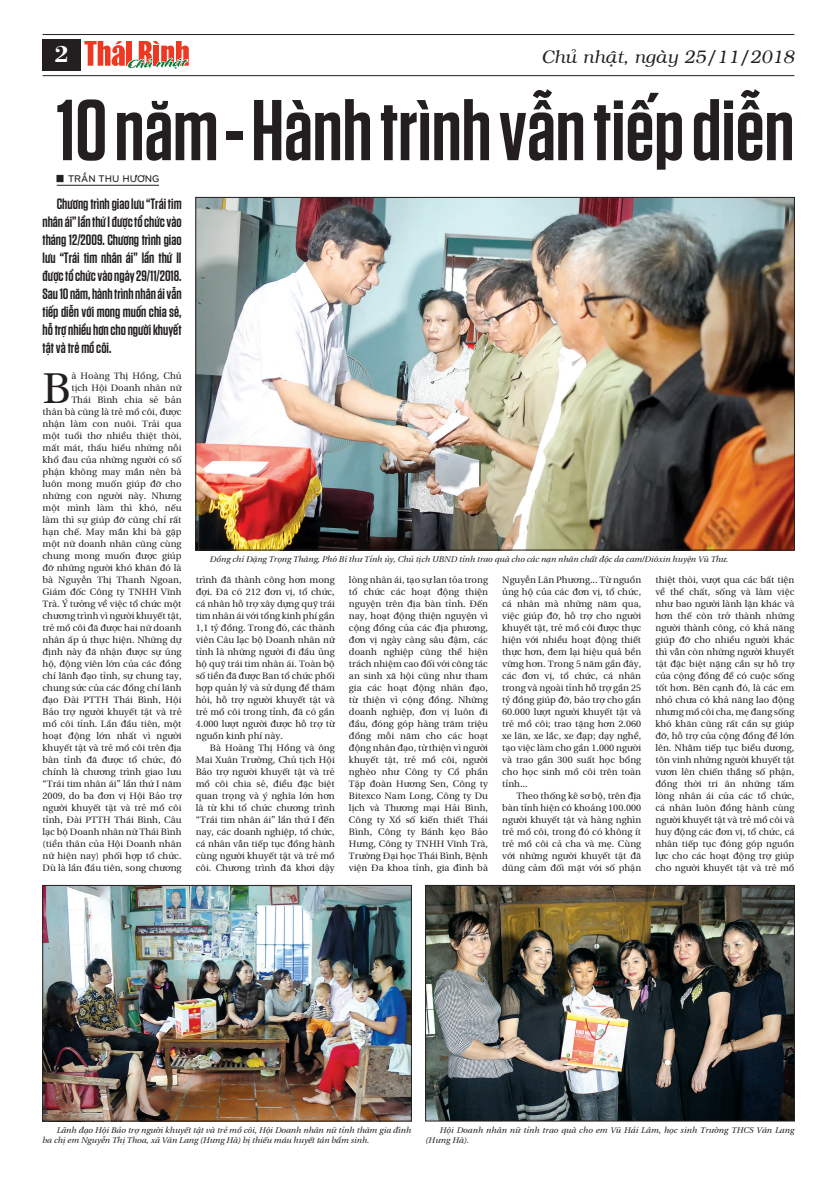
<style>
.page{position:relative;width:837px;height:1177px;background:#fff}
.page>*{position:absolute;margin:0;border:0;box-sizing:border-box;transform-origin:0 0}
.t1{font:600 86px "SVN Tungsten";color:#231f20}
.t2{font:44.2px "BHD utopia Long";color:#231f20}
.t3{font:24px "VNI Bodon Bold";color:#fff}
.t4{font:italic 18px "VNI";color:#231f20}
.t5{font:600 15px/18px "SVN Tungsten";color:#231f20;text-align:justify}
.t6{font:10px "UTM Bryant LG Bold";color:#231f20}
.t7{font:9.5px/12px "BHD utopia Long";letter-spacing:.005em;color:#231f20;text-align:justify}
.t8{font:8.5px/10.2px "BHD Utopia Italic long Italic";color:#231f20}
</style>
<div class="page">
<hr style="left:43px;top:34px;width:751px;height:1px;background:#231f20">
<hr style="left:43px;top:75px;width:751px;height:1px;background:#231f20">
<div style="left:43px;top:39px;width:38px;height:31px;background:#231f20"></div>
<svg style="left:84px;top:41px;width:106px;height:36px"></svg>
<div style="left:57px;top:175px;width:6px;height:7px;background:#231f20;border:1px solid #231f20"></div>
<hr style="left:57px;top:185px;width:102px;height:1px;background:#231f20">
<img style="left:427px;top:887px;width:365px;height:231px">
<img style="left:45px;top:887px;width:364px;height:231px">
<svg style="left:42px;top:1118px;width:370px;height:4px"></svg>
<svg style="left:425px;top:1118px;width:370px;height:4px"></svg>
<img style="left:197px;top:199px;width:595px;height:349px">
<svg style="left:209px;top:547px;width:519px;height:4px;background:#514733"></svg>
<h3 class="t3" style="left:54px;top:36px;width:16px">2</h3>
<h3 class="t4" style="left:541px;top:43px;width:254px">Chuû nhaät, ngaøy 25/11/2018</h3>
<h1 class="t1" style="left:57px;top:75px;width:739px">10 năm - Hành trình vẫn tiếp diễn</h1>
<p class="t5" style="left:43px;top:195px;width:140px;text-indent:14px">Chương trình giao lưu “Trái tim nhân ái” lần thứ I được tổ chức vào tháng 12/2009. Chương trình giao lưu “Trái tim nhân ái” lần thứ II được tổ chức vào ngày 29/11/2018.<br>Sau 10 năm, hành trình nhân ái vẫn tiếp diễn với mong muốn chia sẻ, hỗ trợ nhiều hơn cho người khuyết tật và trẻ mồ côi.</p>
<p class="t6" style="left:68px;top:171px;width:93px">TRẦN THU H ƯƠNG</p>
<p class="t7" style="left:43px;top:368px;width:140px;text-align:right">à Hoàng Thị Hồng, Chủ<br>tịch Hội Doanh nhân nữ<br>Thái Bình chia sẻ bản<br>thân bà cũng là trẻ mồ côi, được nhận làm con nuôi. Trải qua một tuổi thơ nhiều thiệt thòi, mất mát, thấu hiểu những nỗi khổ đau của những người có số phận không may mắn nên bà luôn mong muốn giúp đỡ cho những con người này. Nhưng một mình làm thì khó, nếu làm thì sự giúp đỡ cũng chỉ rất hạn chế. May mắn khi bà gặp một nữ doanh nhân cũng cùng chung mong muốn được giúp đỡ những người khó khăn đó là bà Nguyễn Thị Thanh Ngoan,<br>Giám đốc Công ty TNHH Vĩnh<br>Trà. Ý tưởng về việc tổ chức một chương trình vì người khuyết tật, trẻ mồ côi đã được hai nữ doanh nhân ấp ủ thực hiện. Những dự định này đã nhận được sự ủng hộ, động viên lớn của các đồng chí lãnh đạo tỉnh, sự chung tay, chung sức của các đồng chí lãnh đạo Đài PTTH Thái Bình, Hội<br>Bảo trợ người khuyết tật và trẻ mồ côi tỉnh. Lần đầu tiên, một hoạt động lớn nhất vì người khuyết tật và trẻ mồ côi trên địa bàn tỉnh đã được tổ chức, đó chính là chương trình giao lưu “Trái tim nhân ái” lần thứ I năm<br>2009, do ba đơn vị Hội Bảo trợ người khuyết tật và trẻ mồ côi tỉnh, Đài PTTH Thái Bình, Câu lạc bộ Doanh nhân nữ Thái Bình (tiền thân của Hội Doanh nhân nữ hiện nay) phối hợp tổ chức.<br>Dù là lần đầu tiên, song chương</p>
<h2 class="t2" style="left:43px;top:355px;width:30px">B</h2>
<p class="t8" style="left:210px;top:552px;width:520px">Đồng chí Đặng Trọng Thăng, Phó Bí thư Tỉnh ủy, Chủ tịch UBND tỉnh trao quà cho các nạn nhân chất độc da cam/Điôxin huyện Vũ Thư.</p>
<p class="t7" style="left:196px;top:572px;width:140px">trình đã thành công hơn mong đợi. Đã có 212 đơn vị, tổ chức, cá nhân hỗ trợ xây dựng quỹ trái tim nhân ái với tổng kinh phí gần 1,1 tỷ đồng. Trong đó, các thành viên Câu lạc bộ Doanh nhân nữ tỉnh là những người đi đầu ủng hộ quỹ trái tim nhân ái. Toàn bộ số tiền đã được Ban tổ chức phối hợp quản lý và sử dụng để thăm hỏi, hỗ trợ người khuyết tật và trẻ mồ côi trong tỉnh, đã có gần 4.000 lượt người được hỗ trợ từ nguồn kinh phí này.</p>
<p class="t7" style="left:196px;top:740px;width:140px;text-indent:14px">Bà Hoàng Thị Hồng và ông Mai Xuân Trường, Chủ tịch Hội Bảo trợ người khuyết tật và trẻ mồ côi chia sẻ, điều đặc biệt quan trọng và ý nghĩa lớn hơn là từ khi tổ chức chương trình “Trái tim nhân ái” lần thứ I đến nay, các doanh nghiệp, tổ chức, cá nhân vẫn tiếp tục đồng hành cùng người khuyết tật và trẻ mồ côi. Chương trình đã khơi dậy</p>
<p class="t7" style="left:349px;top:572px;width:140px">lòng nhân ái, tạo sự lan tỏa trong tổ chức các hoạt động thiện nguyện trên địa bàn tỉnh. Đến nay, hoạt động thiện nguyện vì cộng đồng của các địa phương, đơn vị ngày càng sâu đậm, các doanh nghiệp cũng thể hiện trách nhiệm cao đối với công tác an sinh xã hội cũng như tham gia các hoạt động nhân đạo, từ thiện vì cộng đồng. Những doanh nghiệp, đơn vị luôn đi đầu, đóng góp hàng trăm triệu đồng mỗi năm cho các hoạt động nhân đạo, từ thiện vì người khuyết tật, trẻ mồ côi, người nghèo như Công ty Cổ phần Tập đoàn Hương Sen, Công ty Bitexco Nam Long, Công ty Du lịch và Thương mại Hải Bình, Công ty Xổ số kiến thiết Thái Bình, Công ty Bánh kẹo Bảo Hưng, Công ty TNHH Vĩnh Trà, Trường Đại học Thái Bình, Bệnh viện Đa khoa tỉnh, gia đình bà</p>
<p class="t7" style="left:502px;top:572px;width:140px">Nguyễn Lân Phương... Từ nguồn ủng hộ của các đơn vị, tổ chức, cá nhân mà những năm qua, việc giúp đỡ, hỗ trợ cho người khuyết tật, trẻ mồ côi được thực hiện với nhiều hoạt động thiết thực hơn, đem lại hiệu quả bền vững hơn. Trong 5 năm gần đây, các đơn vị, tổ chức, cá nhân trong và ngoài tỉnh hỗ trợ gần 25 tỷ đồng giúp đỡ, bảo trợ cho gần 60.000 lượt người khuyết tật và trẻ mồ côi; trao tặng hơn 2.060 xe lăn, xe lắc, xe đạp; dạy nghề, tạo việc làm cho gần 1.000 người và trao gần 300 suất học bổng cho học sinh mồ côi trên toàn tỉnh...</p>
<p class="t7" style="left:502px;top:788px;width:140px;text-indent:14px">Theo thống kê sơ bộ, trên địa bàn tỉnh hiện có khoảng 100.000 người khuyết tật và hàng nghìn trẻ mồ côi, trong đó có không ít trẻ mồ côi cả cha và mẹ. Cùng với những người khuyết tật đã dũng cảm đối mặt với số phận</p>
<p class="t7" style="left:655px;top:572px;width:140px">thiệt thòi, vượt qua các bất tiện về thể chất, sống và làm việc như bao người lành lặn khác và hơn thế còn trở thành những người thành công, có khả năng giúp đỡ cho nhiều người khác thì vẫn còn những người khuyết tật đặc biệt nặng cần sự hỗ trợ của cộng đồng để có cuộc sống tốt hơn. Bên cạnh đó, là các em nhỏ chưa có khả năng lao động nhưng mồ côi cha, mẹ đang sống khó khăn cũng rất cần sự giúp đỡ, hỗ trợ của cộng đồng để lớn lên. Nhằm tiếp tục biểu dương, tôn vinh những người khuyết tật vươn lên chiến thắng số phận, đồng thời tri ân những tấm lòng nhân ái của các tổ chức, cá nhân luôn đồng hành cùng người khuyết tật và trẻ mồ côi và huy động các đơn vị, tổ chức, cá nhân tiếp tục đóng góp nguồn lực cho các hoạt động trợ giúp cho người khuyết tật và trẻ mồ</p>
<p class="t8" style="left:43px;top:1123px;width:370px;text-indent:14px">Lãnh đạo Hội Bảo trợ người khuyết tật và trẻ mồ côi, Hội Doanh nhân nữ tỉnh thăm gia đình ba chị em Nguyễn Thị Thoa, xã Văn Lang (Hưng Hà) bị thiếu máu huyết tán bẩm sinh.</p>
<p class="t8" style="left:425px;top:1123px;width:370px;text-indent:14px">Hội Doanh nhân nữ tỉnh trao quà cho em Vũ Hải Lâm, học sinh Trường THCS Văn Lang (Hưng Hà).</p>
</div>
